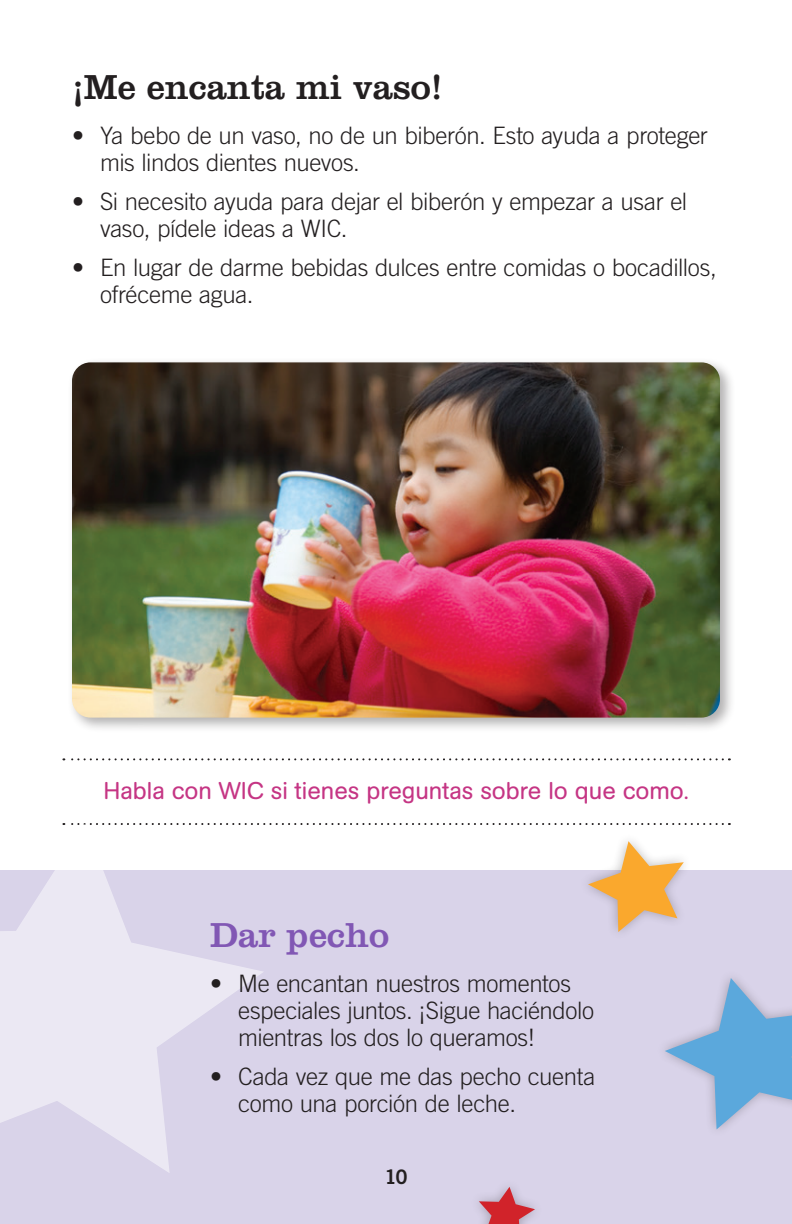
<style>
.page{position:relative;width:792px;height:1224px;background:#fff}
.page>*{position:absolute;margin:0;border:0;box-sizing:border-box;transform-origin:0 0}
.t1{font:36px "Clarendon";color:#231f20}
.t2{font:36px "Clarendon";color:#8157b4}
.t3{font:300 24px/27px "Trade Gothic";letter-spacing:-.015em;color:#231f20}
.t4{font:24px "AG Book Rounded";color:#c53584}
.t5{font:20px "Trade Gothic Bold Two";color:#231f20}
</style>
<div class="page">
<div style="left:0;top:870px;width:792px;height:354px;background:#d9d3e9"></div>
<svg style="left:479px;top:1187px;width:56px;height:37px"></svg>
<div style="left:579px;top:832px;width:114px;height:110px;background:#231f20;opacity:.3"></div>
<svg style="left:588px;top:841px;width:96px;height:91px"></svg>
<div style="left:67px;top:357px;width:669px;height:376px;background:#231f20;opacity:.35"></div>
<img style="left:72px;top:362px;width:648px;height:356px">
<svg style="left:63px;top:758px;width:660px;height:2px"></svg>
<svg style="left:264px;top:823px;width:459px;height:2px"></svg>
<svg style="left:665px;top:978px;width:127px;height:151px"></svg>
<svg style="left:0;top:823px;width:264px;height:350px"></svg>
<h2 class="t1" style="left:72px;top:66px;width:372px">¡Me encanta mi vaso!</h2>
<p class="t3" style="left:100px;top:122px;width:609px;text-indent:-28px">• Ya bebo de un vaso, no de un biberón. Esto ayuda a proteger mis lindos dientes nuevos.</p>
<p class="t3" style="left:100px;top:188px;width:589px;text-indent:-28px">• Si necesito ayuda para dejar el biberón y empezar a usar el vaso, pídele ideas a WIC.</p>
<p class="t3" style="left:100px;top:254px;width:618px;text-indent:-28px">• En lugar de darme bebidas dulces entre comidas o bocadillos, ofréceme agua.</p>
<p class="t4" style="left:103px;top:777px;width:587px">Habla con WIC si tienes preguntas sobre lo que como.</p>
<h2 class="t2" style="left:210px;top:914px;width:181px">Dar pecho</h2>
<p class="t3" style="left:238px;top:970px;width:358px;text-indent:-28px">• Me encantan nuestros momentos especiales juntos. ¡Sigue haciéndolo mientras los dos lo queramos!</p>
<p class="t3" style="left:238px;top:1063px;width:359px;text-indent:-28px">• Cada vez que me das pecho cuenta como una porción de leche.</p>
<p class="t5" style="left:384px;top:1164px;width:25px">10</p>
</div>
